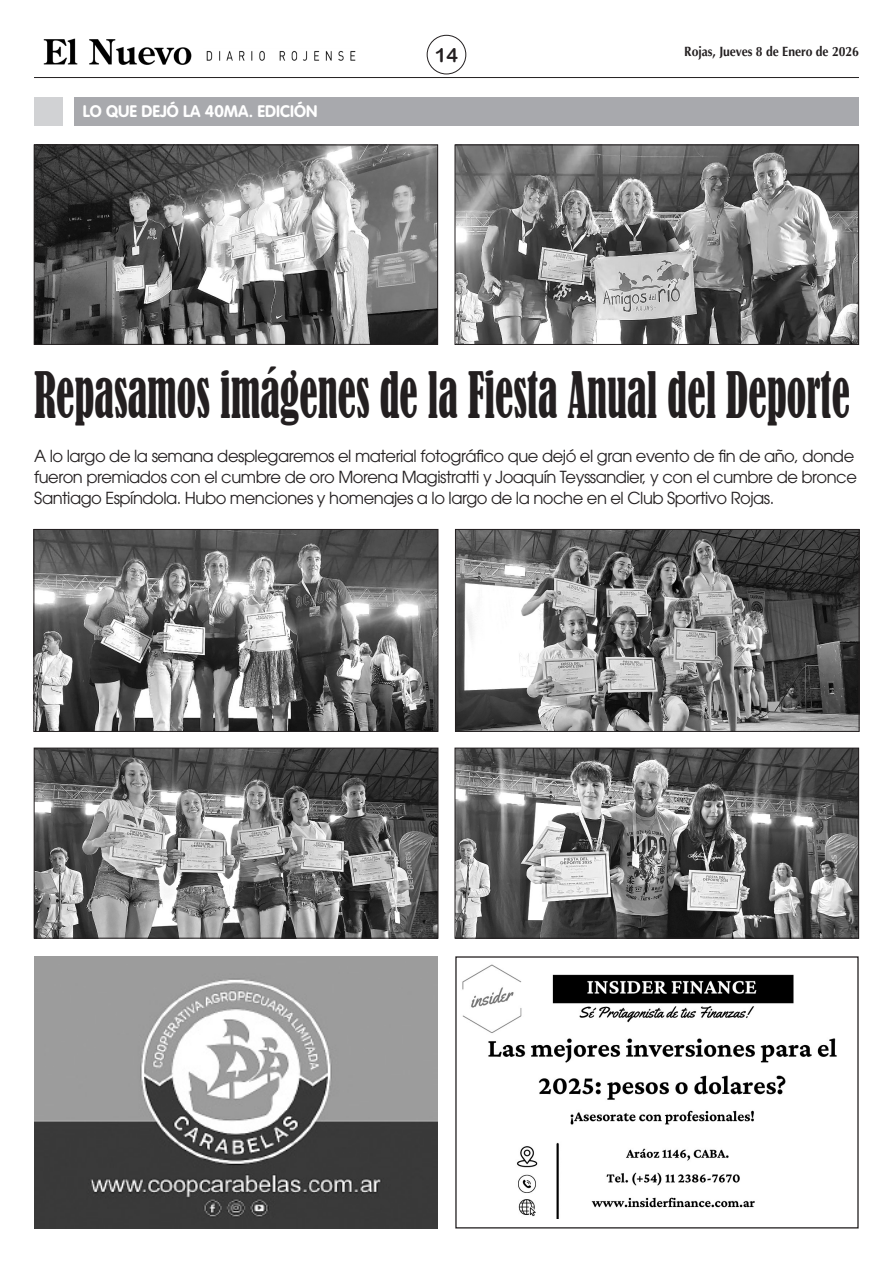
<style>
.page{position:relative;width:893px;height:1263px;background:#fff}
.page>*{position:absolute;margin:0;border:0;box-sizing:border-box;transform-origin:0 0}
.TITULO_REVISTA{font:condensed 60px "Bernard";color:#231f20;scale:.68 1}
.VOLANTA_REVISTA{font:19.5px "Arial Rounded MT Bold";color:#231f20}
.BAJADA_REVISTA{font:16.5px/21px "ITC Avant Garde Std";letter-spacing:-.03em;color:#231f20}
.VOLANTA_REVISTA-2{font:700 16.5px "VAG Rounded Std";color:#fff}
.t1{font:700 13.5px "Optima LT Std";color:#231f20;scale:.9 1}
</style>
<div class="page">
<img style="left:43px;top:38px;width:149px;height:27px">
<img style="left:198px;top:49px;width:166px;height:14px;border-radius:7px">
<hr style="left:34px;top:77px;width:825px;height:1px;background:#231f20">
<div style="left:427px;top:35px;width:39px;height:39px;border:1px solid #231f20;border-radius:50%"></div>
<div style="left:74px;top:97px;width:785px;height:28px;background:#a8a9ad"></div>
<div style="left:34px;top:97px;width:28px;height:28px;background:#d1d2d4"></div>
<img style="left:462px;top:964px;width:375px;height:255px">
<div style="left:455px;top:956px;width:404px;height:272px;border:1px solid #231f20"></div>
<img style="left:34px;top:956px;width:404px;height:273px">
<img style="left:36px;top:147px;width:400px;height:196px">
<div style="left:34px;top:145px;width:404px;height:200px;border:1px solid #231f20"></div>
<img style="left:457px;top:147px;width:400px;height:196px">
<div style="left:455px;top:145px;width:404px;height:200px;border:1px solid #231f20"></div>
<img style="left:36px;top:531px;width:400px;height:199px">
<div style="left:34px;top:529px;width:404px;height:203px;border:1px solid #231f20"></div>
<img style="left:457px;top:531px;width:400px;height:199px">
<div style="left:455px;top:529px;width:404px;height:203px;border:1px solid #231f20"></div>
<img style="left:36px;top:750px;width:400px;height:186px">
<div style="left:34px;top:748px;width:404px;height:190px;border:1px solid #231f20"></div>
<img style="left:457px;top:750px;width:400px;height:186px">
<div style="left:455px;top:748px;width:404px;height:190px;border:1px solid #231f20"></div>
<p class="VOLANTA_REVISTA-2" style="left:83px;top:102px;width:236px">LO QUE DEJÓ LA 40MA. EDICIÓN</p>
<p class="VOLANTA_REVISTA" style="left:435px;top:44px;width:25px">14</p>
<p class="t1" style="left:684px;top:43px;width:196px">Rojas, Jueves 8 de Enero de 2026</p>
<p class="TITULO_REVISTA" style="left:34px;top:360px;width:1201px">Repasamos imágenes de la Fiesta Anual del Deporte</p>
<p class="BAJADA_REVISTA" style="left:34px;top:445px;width:824px">A lo largo de la semana desplegaremos el material fotográfico que dejó el gran evento de fin de año, donde fueron premiados con el cumbre de oro Morena Magistratti y Joaquín Teyssandier, y con el cumbre de bronce<br>Santiago Espíndola. Hubo menciones y homenajes a lo largo de la noche en el Club Sportivo Rojas.</p>
</div>
